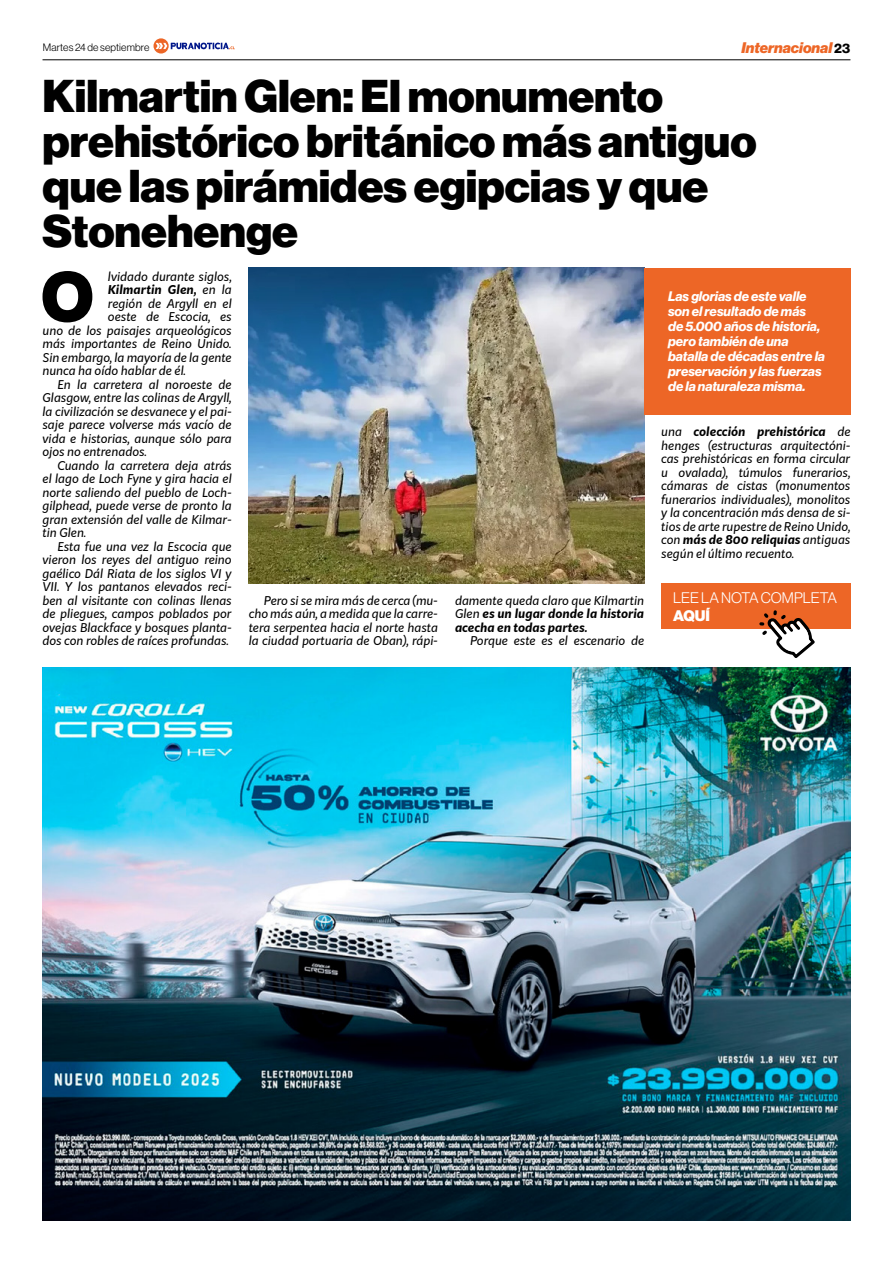
<style>
.page{position:relative;width:893px;height:1263px;background:#fff}
.page>*{position:absolute;margin:0;border:0;box-sizing:border-box;transform-origin:0 0}
.t1{font:900 66.3px "Kit Sans";color:#000}
.t2{font:45px/45px "N Haas Grotesk DS Pro 95 Blk";color:#000}
.t3{font:15px "N Haas Grotesk DS Pro 45 Lt";color:#fff}
.t4{font:15px "N Haas Grotesk DS Pro 96 Blk It";color:#ed6626}
.t5{font:15px "N Haas Grotesk DS Pro 95 Blk";color:#fff}
.t6{font:13.5px/15px "N Haas Grotesk DS Pro 76 Bd It";color:#fff}
.t7{font:italic 12px/13.5px "Kit Sans";color:#000;text-align:justify}
.t8{font:italic 700 12px/13.5px "Kit Sans";color:#000;text-align:justify}
.t9{font:10.5px "N Haas Grotesk DS Pro 45 Lt";letter-spacing:.015em;color:#000}
.s1{font-family:"N Haas Grotesk DS Pro 75 Bd";font-size:13.5px;color:#000}
.s2{font-weight:400}
.s3{font-weight:700}
</style>
<div class="page">
<hr style="left:43px;top:59px;width:807px;height:1px;background:#000">
<img style="left:249px;top:268px;width:395px;height:315px">
<div style="left:644px;top:268px;width:206px;height:147px;background:#ed6626"></div>
<svg style="left:153px;top:38px;width:82px;height:16px"></svg>
<div style="left:661px;top:583px;width:189px;height:46px;background:#ed6626"></div>
<svg style="left:759px;top:610px;width:56px;height:48px"></svg>
<img style="left:42px;top:668px;width:808px;height:552px">
<p class="t9" style="left:43px;top:41px;width:108px">Martes 24 de septiembre</p>
<p class="t4" style="left:742px;top:39px;width:110px">Internacional<span class="s1">23</span></p>
<h2 class="t2" style="left:43px;top:74px;width:716px">Kilmartin Glen: El monumento prehistórico británico más antiguo que las pirámides egipcias y que<br>Stonehenge</h2>
<h1 class="t1" style="left:41px;top:237px;width:55px">O</h1>
<p class="t7" style="left:108px;top:269px;width:125px">lvidado durante siglos,</p>
<p class="t8" style="left:108px;top:282px;width:125px">Kilmartin Glen, <span class="s2">en la</span></p>
<p class="t7" style="left:108px;top:296px;width:125px">región de Argyll en el</p>
<p class="t7" style="left:108px;top:309px;width:125px">oeste de Escocia, es</p>
<p class="t7" style="left:43px;top:323px;width:191px">uno de los paisajes arqueológicos</p>
<p class="t7" style="left:43px;top:336px;width:191px">más importantes de Reino Unido.</p>
<p class="t7" style="left:43px;top:350px;width:191px">Sin embargo, la mayoría de la gente</p>
<p class="t7" style="left:43px;top:363px;width:145px">nunca ha oído hablar de él.</p>
<p class="t7" style="left:58px;top:377px;width:176px">En la carretera al noroeste de</p>
<p class="t7" style="left:43px;top:390px;width:191px">Glasgow, entre las colinas de Argyll,</p>
<p class="t7" style="left:43px;top:404px;width:191px">la civilización se desvanece y el pai-</p>
<p class="t7" style="left:43px;top:417px;width:191px">saje parece volverse más vacío de</p>
<p class="t7" style="left:43px;top:431px;width:191px">vida e historias, aunque sólo para</p>
<p class="t7" style="left:43px;top:444px;width:106px">ojos no entrenados.</p>
<p class="t7" style="left:58px;top:458px;width:176px">Cuando la carretera deja atrás</p>
<p class="t7" style="left:43px;top:471px;width:191px">el lago de Loch Fyne y gira hacia el</p>
<p class="t7" style="left:43px;top:485px;width:191px">norte saliendo del pueblo de Loch-</p>
<p class="t7" style="left:43px;top:498px;width:191px">gilphead, puede verse de pronto la</p>
<p class="t7" style="left:43px;top:512px;width:191px">gran extensión del valle de Kilmar-</p>
<p class="t7" style="left:43px;top:525px;width:45px">tin Glen.</p>
<p class="t7" style="left:58px;top:539px;width:176px">Esta fue una vez la Escocia que</p>
<p class="t7" style="left:43px;top:552px;width:191px">vieron los reyes del antiguo reino</p>
<p class="t7" style="left:43px;top:566px;width:191px">gaélico Dál Riata de los siglos VI y</p>
<p class="t7" style="left:43px;top:579px;width:191px">VII. Y los pantanos elevados reci-</p>
<p class="t7" style="left:43px;top:593px;width:191px">ben al visitante con colinas llenas</p>
<p class="t7" style="left:43px;top:606px;width:191px">de pliegues, campos poblados por</p>
<p class="t7" style="left:43px;top:620px;width:191px">ovejas Blackface y bosques planta-</p>
<p class="t7" style="left:43px;top:633px;width:188px">dos con robles de raíces profundas.</p>
<p class="t7" style="left:249px;top:593px;width:191px;text-indent:15px">Pero si se mira más de cerca (mu&shy;cho más aún, a medida que la carre&shy;tera serpentea hacia el norte hasta la ciudad portuaria de Oban), rápi-</p>
<p class="t8" style="left:455px;top:593px;width:191px"><span class="s2">damente queda claro que Kilmartin Glen</span> es un lugar donde la historia acecha en todas partes.</p>
<p class="t7" style="left:470px;top:633px;width:176px">Porque este es el escenario de</p>
<p class="t6" style="left:668px;top:289px;width:158px">Las glorias de este valle son el resultado de más<br>de 5.000 años de historia, pero también de una batalla de décadas entre la preservación y las fuerzas de la naturaleza misma.</p>
<p class="t7" style="left:661px;top:424px;width:191px">una <span class="s3">colección prehistórica</span> de henges (estructuras arquitectóni&shy;cas prehistóricas en forma circular u ovalada), túmulos funerarios, cámaras de cistas (monumentos funerarios individuales), monolitos y la concentración más densa de si&shy;tios de arte rupestre de Reino Unido, con <span class="s3">más de 800 reliquias</span> antiguas según el último recuento.</p>
<p class="t3" style="left:673px;top:589px;width:165px">LEE LA NOTA COMPLETA</p>
<p class="t5" style="left:673px;top:607px;width:38px">AQUÍ</p>
</div>
